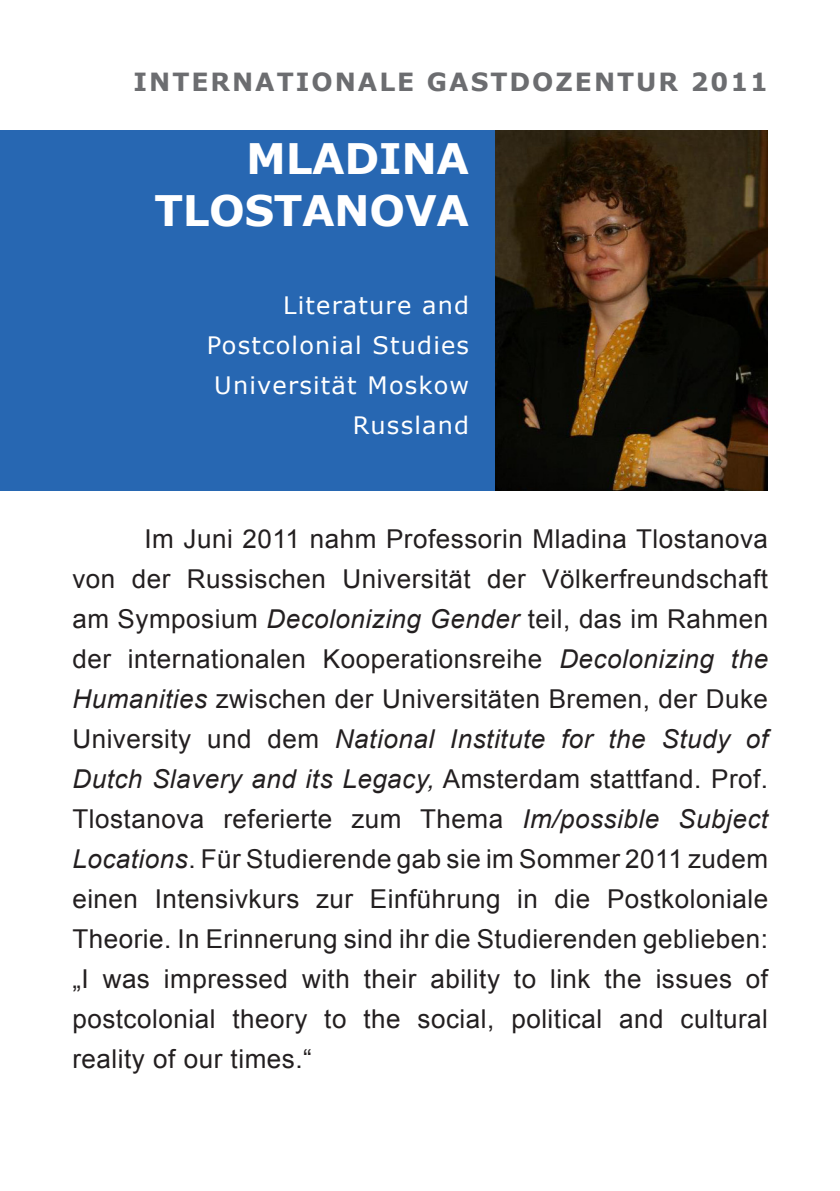
<style>
.page{position:relative;width:840px;height:1191px;background:#fff}
.page>*{position:absolute;margin:0;border:0;box-sizing:border-box;transform-origin:0 0}
.t1{font:700 42px "Verdana";letter-spacing:-.01em;color:#fff}
.t2{font:26px/40px "Arial";letter-spacing:.02em;color:#231f20;text-align:justify}
.t3{font:700 25px "Verdana";letter-spacing:.08em;color:#6c6d70}
.t4{font:24px "Verdana";letter-spacing:.05em;color:#fff}
.s1{font-style:italic}
</style>
<div class="page">
<div style="left:0;top:130px;width:495px;height:360px;background:#2767b2"></div>
<img style="left:495px;top:130px;width:272px;height:360px">
<p class="t3" style="left:133px;top:64px;width:635px">INTERNATIONALE GASTDOZENTUR 2011</p>
<p class="t1" style="left:246px;top:129px;width:224px">MLADINA</p>
<p class="t1" style="left:154px;top:181px;width:316px">TLOSTANOVA</p>
<p class="t4" style="left:283px;top:289px;width:187px">Literature and</p>
<p class="t4" style="left:207px;top:329px;width:264px">Postcolonial Studies</p>
<p class="t4" style="left:214px;top:369px;width:256px">Universität Moskow</p>
<p class="t4" style="left:352px;top:409px;width:118px">Russland</p>
<p class="t2" style="left:72px;top:519px;width:697px;text-indent:72px">Im Juni 2011 nahm Professorin Mladina Tlostanova von der Russischen Universität der Völkerfreundschaft am Symposium <span class="s1">Decolonizing Gender</span> teil, das im Rahmen der internationalen Kooperationsreihe <span class="s1">Decolonizing the Humanities</span> zwischen der Universitäten Bremen, der Duke University und dem <span class="s1">National Institute for the Study of Dutch Slavery and its Legacy,</span> Amsterdam stattfand. Prof.<br>Tlostanova referierte zum Thema <span class="s1">Im/possible Subject Locations</span>. Für Studierende gab sie im Sommer 2011 zudem einen Intensivkurs zur Einführung in die Postkoloniale Theorie. In Erinnerung sind ihr die Studierenden geblieben: „I was impressed with their ability to link the issues of postcolonial theory to the social, political and cultural reality of our times.“</p>
</div>
